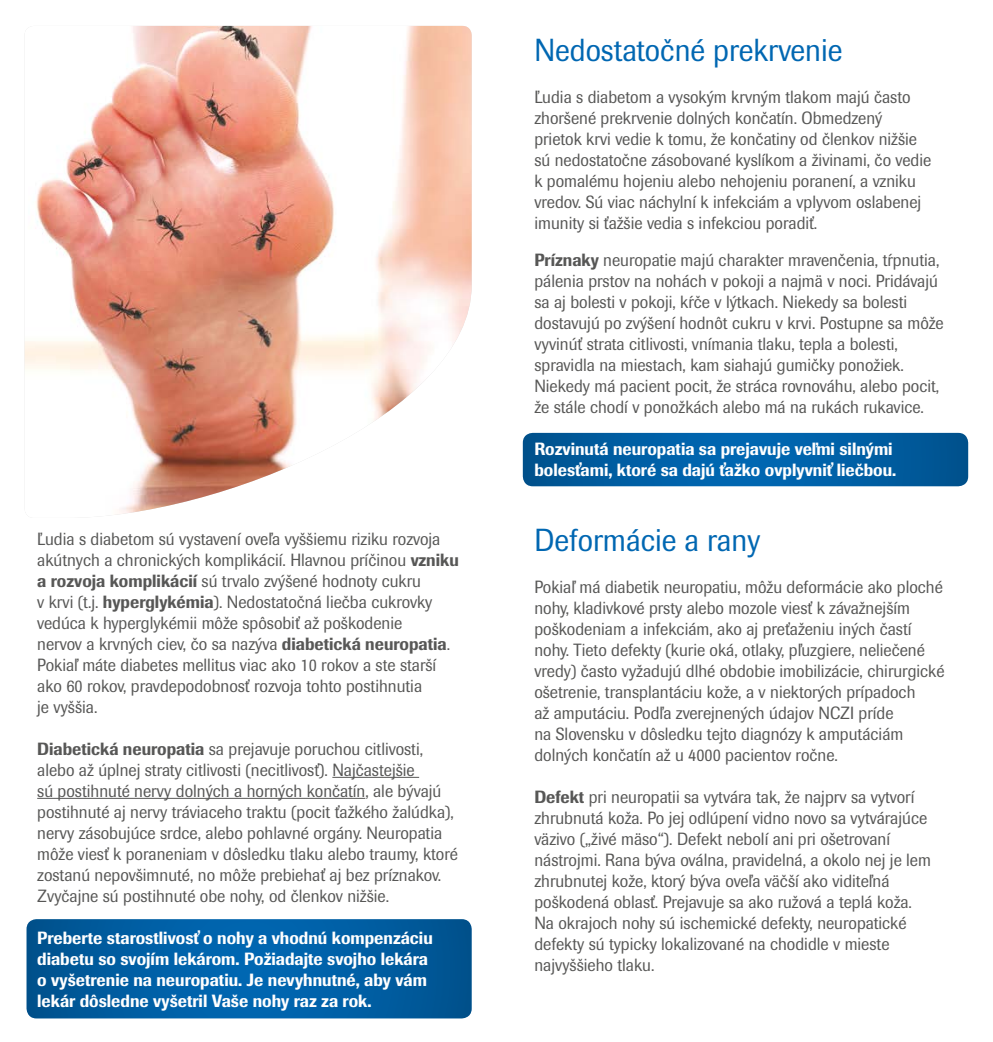
<style>
.page{position:relative;width:993px;height:1042px;background:#fff}
.page>*{position:absolute;margin:0;border:0;box-sizing:border-box;transform-origin:0 0}
.t1{font:31.5px "Imago Pro";color:#0067b2;scale:.93 1}
.t2{font:17.5px/21px "Imago Pro";color:#575756;scale:.93 1}
.t3{font:500 17.5px/21px "Imago Pro";color:#fff;scale:.93 1}
.s1{font-weight:500}
</style>
<div class="page">
<svg style="left:27px;top:919px;width:444px;height:99px;background:#005da2"></svg>
<svg style="left:522px;top:433px;width:445px;height:53px;background:#005da2"></svg>
<img style="left:25px;top:26px;width:446px;height:489px">
<hr style="left:332px;top:777px;width:87px;height:1px;background:#575756">
<hr style="left:37px;top:798px;width:328px;height:1px;background:#575756">
<p class="t2" style="left:37px;top:528px;width:454px">Ľudia s diabetom sú vystavení oveľa vyššiemu riziku rozvoja akútnych a chronických komplikácií. Hlavnou príčinou <span class="s1">vzniku a rozvoja komplikácií</span> sú trvalo zvýšené hodnoty cukru<br>v krvi (t.j. <span class="s1">hyperglykémia</span>). Nedostatočná liečba cukrovky vedúca k hyperglykémii môže spôsobiť až poškodenie<br>nervov a krvných ciev, čo sa nazýva <span class="s1">diabetická neuropatia</span>.<br>Pokiaľ máte diabetes mellitus viac ako 10 rokov a ste starší ako 60 rokov, pravdepodobnosť rozvoja tohto postihnutia<br>je vyššia.</p>
<p class="t2" style="left:37px;top:738px;width:453px"><span class="s1">Diabetická neuropatia</span> sa prejavuje poruchou citlivosti, alebo až úplnej straty citlivosti (necitlivosť). Najčastejšie<br>sú postihnuté nervy dolných a horných končatín, ale bývajú postihnuté aj nervy tráviaceho traktu (pocit ťažkého žalúdka), nervy zásobujúce srdce, alebo pohlavné orgány. Neuropatia môže viesť k poraneniam v dôsledku tlaku alebo traumy, ktoré zostanú nepovšimnuté, no môže prebiehať aj bez príznakov.<br>Zvyčajne sú postihnuté obe nohy, od členkov nižšie.</p>
<p class="t3" style="left:37px;top:927px;width:427px">Preberte starostlivosť o nohy a vhodnú kompenzáciu diabetu so svojím lekárom. Požiadajte svojho lekára o vyšetrenie na neuropatiu. Je nevyhnutné, aby vám lekár dôsledne vyšetril Vaše nohy raz za rok.</p>
<h1 class="t1" style="left:534px;top:29px;width:333px">Nedostatočné prekrvenie</h1>
<p class="t2" style="left:534px;top:86px;width:428px">Ľudia s diabetom a vysokým krvným tlakom majú často zhoršené prekrvenie dolných končatín. Obmedzený prietok krvi vedie k tomu, že končatiny od členkov nižšie sú nedostatočne zásobované kyslíkom a živinami, čo vedie k pomalému hojeniu alebo nehojeniu poranení, a vzniku vredov. Sú viac náchylní k infekciám a vplyvom oslabenej imunity si ťažšie vedia s infekciou poradiť.</p>
<p class="t2" style="left:534px;top:249px;width:441px"><span class="s1">Príznaky</span> neuropatie majú charakter mravenčenia, tŕpnutia, pálenia prstov na nohách v pokoji a najmä v noci. Pridávajú sa aj bolesti v pokoji, kŕče v lýtkach. Niekedy sa bolesti dostavujú po zvýšení hodnôt cukru v krvi. Postupne sa môže vyvinúť strata citlivosti, vnímania tlaku, tepla a bolesti, spravidla na miestach, kam siahajú gumičky ponožiek.<br>Niekedy má pacient pocit, že stráca rovnováhu, alebo pocit, že stále chodí v ponožkách alebo má na rukách rukavice.</p>
<p class="t3" style="left:534px;top:438px;width:390px">Rozvinutá neuropatia sa prejavuje veľmi silnými bolesťami, ktoré sa dajú ťažko ovplyvniť liečbou.</p>
<h1 class="t1" style="left:534px;top:520px;width:244px">Deformácie a rany</h1>
<p class="t2" style="left:534px;top:576px;width:442px">Pokiaľ má diabetik neuropatiu, môžu deformácie ako ploché nohy, kladivkové prsty alebo mozole viesť k závažnejším poškodeniam a infekciám, ako aj preťaženiu iných častí nohy. Tieto defekty (kurie oká, otlaky, pľuzgiere, neliečené vredy) často vyžadujú dlhé obdobie imobilizácie, chirurgické ošetrenie, transplantáciu kože, a v niektorých prípadoch<br>až amputáciu. Podľa zverejnených údajov NCZI príde<br>na Slovensku v dôsledku tejto diagnózy k amputáciám dolných končatín až u 4000 pacientov ročne.</p>
<p class="t2" style="left:534px;top:786px;width:428px"><span class="s1">Defekt</span> pri neuropatii sa vytvára tak, že najprv sa vytvorí zhrubnutá koža. Po jej odlúpení vidno novo sa vytvárajúce väzivo („živé mäso“). Defekt nebolí ani pri ošetrovaní nástrojmi. Rana býva oválna, pravidelná, a okolo nej je lem zhrubnutej kože, ktorý býva oveľa väčší ako viditeľná poškodená oblasť. Prejavuje sa ako ružová a teplá koža.<br>Na okrajoch nohy sú ischemické defekty, neuropatické defekty sú typicky lokalizované na chodidle v mieste najvyššieho tlaku.</p>
</div>
